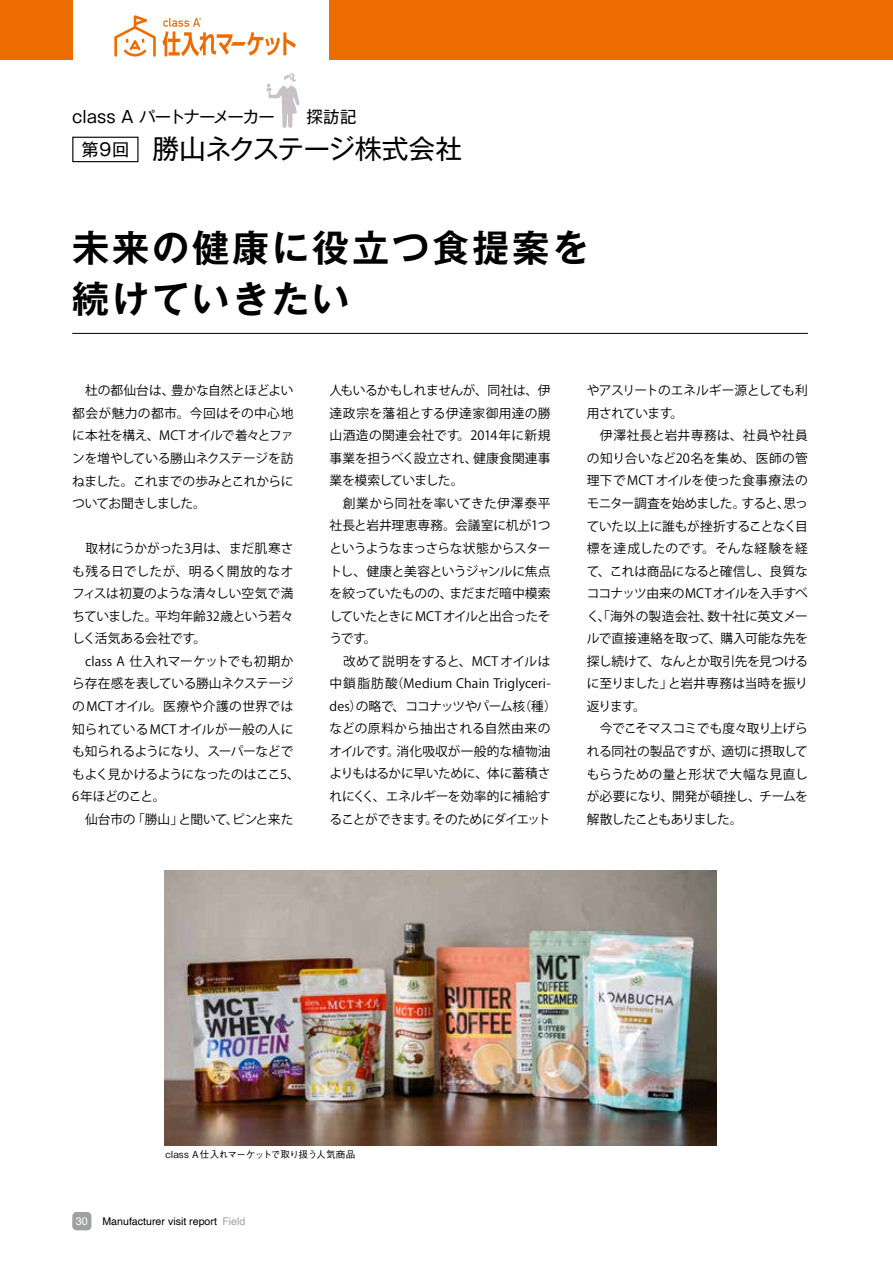
<style>
.page{position:relative;width:893px;height:1263px;background:#fff}
.page>*{position:absolute;margin:0;border:0;box-sizing:border-box;transform-origin:0 0}
.t1{font:700 37.2px/51px "Gothic MB101 Pro De";letter-spacing:.075em;color:#000}
.t2{font:26.85px "Gothic MB101 Pro";letter-spacing:-.03em;color:#000}
.t3{font:17.25px "Gothic MB101 Pro";color:#000}
.t4{font:16.5px "Gothic MB101 Pro";letter-spacing:-.035em;color:#000}
.t5{font:12.75px/22.5px "Koz Go Pr 6 N";letter-spacing:-.02em;color:#000}
.t6{font:10.95px "Helvetica";color:#fff}
.t7{font:10.65px "Helvetica";color:#000}
.t8{font:500 9.6px "Gothic BBB Pro";letter-spacing:-.01em;color:#000}
.s1{color:#9fa0a0}
</style>
<div class="page">
<div style="left:72px;top:1212px;width:19px;height:18px;background:#9fa0a0;border-radius:4px"></div>
<div style="left:0;top:0;width:72px;height:60px;background:#ed6c00"></div>
<div style="left:330px;top:0;width:563px;height:60px;background:#ed6c00"></div>
<div style="left:72px;top:137px;width:66px;height:25px;border:1px solid #000"></div>
<svg style="left:267px;top:73px;width:33px;height:55px"></svg>
<img style="left:164px;top:870px;width:553px;height:276px">
<svg style="left:114px;top:15px;width:182px;height:42px"></svg>
<hr style="left:72px;top:333px;width:736px;height:1px;background:#000">
<p class="t4" style="left:72px;top:103px;width:204px">class A パートナーメーカー</p>
<p class="t4" style="left:307px;top:103px;width:51px">探訪記</p>
<h2 class="t2" style="left:72px;top:127px;width:391px">　　　勝山ネクステージ株式会社</h2>
<h3 class="t3" style="left:82px;top:135px;width:49px">第9回</h3>
<h1 class="t1" style="left:72px;top:218px;width:519px">未来の健康に役立つ食提案を続けていきたい</h1>
<p class="t5" style="left:72px;top:380px;width:223px;text-align:justify">　杜の都仙台は、豊かな自然とほどよい都会が魅力の都市。今回はその中心地に本社を構え、MCT オイルで着々とファンを増やしている勝山ネクステージを訪ねました。これまでの歩みとこれからについてお聞きしました。</p>
<p class="t5" style="left:72px;top:537px;width:229px">　取材にうかがった3月は、まだ肌寒さも残る日でしたが、明るく開放的なオフィスは初夏のような清々しい空気で満ちていました。平均年齢32歳という若々しく活気ある会社です。<br>　class A 仕入れマーケットでも初期から存在感を表している勝山ネクステージのMCTオイル。医療や介護の世界では知られているMCTオイルが一般の人にも知られるようになり、スーパーなどでもよく見かけるようになったのはここ5、<br>6年ほどのこと。<br>　仙台市の「勝山」と聞いて、ピンと来た</p>
<p class="t5" style="left:330px;top:380px;width:229px">人もいるかもしれませんが、同社は、伊達政宗を藩祖とする伊達家御用達の勝山酒造の関連会社です。2014年に新規事業を担うべく設立され、健康食関連事業を模索していました。<br>　創業から同社を率いてきた伊澤泰平社長と岩井理恵専務。会議室に机が1つというようなまっさらな状態からスタートし、健康と美容というジャンルに焦点を絞っていたものの、まだまだ暗中模索していたときに MCT オイルと出合ったそうです。<br>　改めて説明をすると、MCT オイルは中鎖脂肪酸（Medium Chain Triglyceri&shy;des）の略で、ココナッツやパーム核（種）などの原料から抽出される自然由来のオイルです。消化吸収が一般的な植物油よりもはるかに早いために、体に蓄積されにくく、エネルギーを効率的に補給することができます。そのためにダイエット</p>
<p class="t5" style="left:587px;top:380px;width:223px">やアスリートのエネルギー源としても利用されています。<br>　伊澤社長と岩井専務は、社員や社員の知り合いなど20名を集め、医師の管理下でMCTオイルを使った食事療法のモニター調査を始めました。すると、思っていた以上に誰もが挫折することなく目標を達成したのです。そんな経験を経て、これは商品になると確信し、良質なココナッツ由来のMCTオイルを入手すべく、「海外の製造会社、数十社に英文メールで直接連絡を取って、購入可能な先を探し続けて、なんとか取引先を見つけるに至りました」と岩井専務は当時を振り返ります。<br>　今でこそマスコミでも度々取り上げられる同社の製品ですが、適切に摂取してもらうための量と形状で大幅な見直しが必要になり、開発が頓挫し、チームを解散したこともありました。</p>
<p class="t8" style="left:165px;top:1147px;width:191px">class A仕入れマーケットで取り扱う人気商品</p>
<p class="t6" style="left:76px;top:1212px;width:14px">30</p>
<p class="t7" style="left:102px;top:1213px;width:144px">Manufacturer visit report <span class="s1">Field</span></p>
</div>
